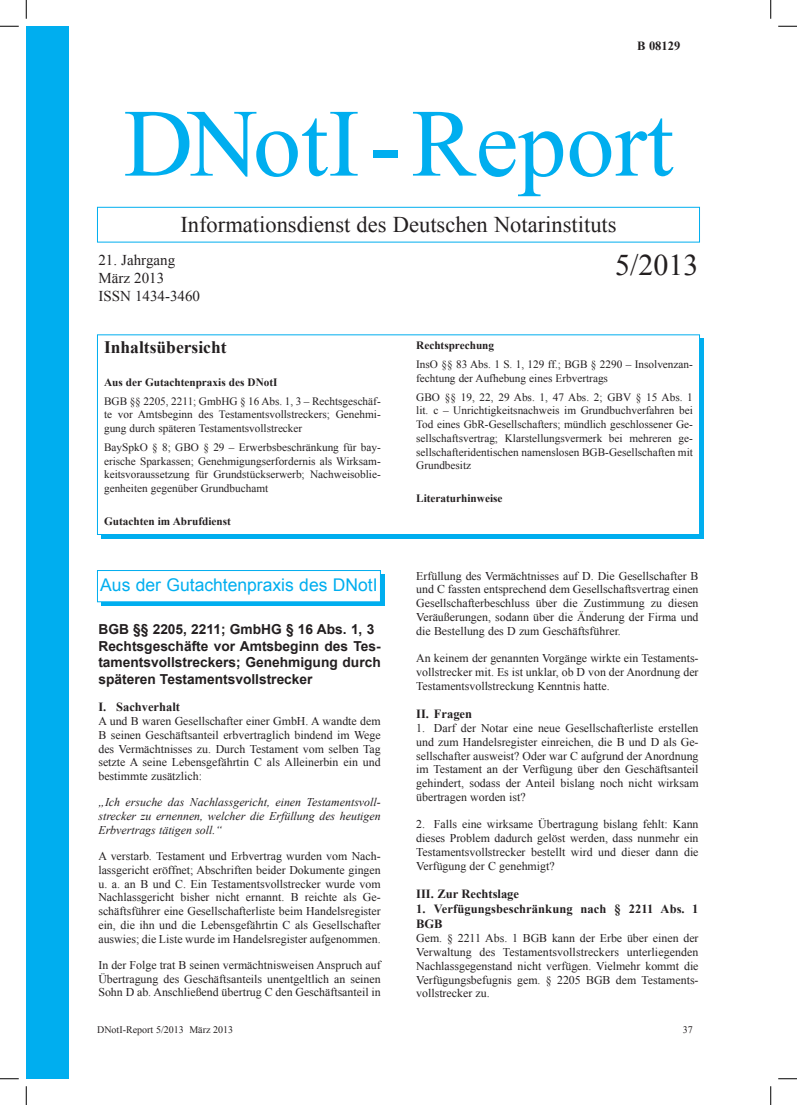
<style>
.page{position:relative;width:797px;height:1105px;background:#fff}
.page>*{position:absolute;margin:0;border:0;box-sizing:border-box;transform-origin:0 0}
.t1{font:96.25px "Times New Roman";color:#00aeef}
.t2{font:30px "Times New Roman";color:#231f20}
.t3{font:22.5px "Times New Roman";color:#231f20}
.t4{font:17.5px "Arial";color:#00aeef}
.Inhalt{font:700 17.5px "Times New Roman";color:#231f20}
.t5{font:15px "Times New Roman";color:#231f20}
.ÜberschriftA11{font:700 13.75px/16.5px "Arial";color:#231f20;text-align:justify}
.ÜberschriftT10{font:700 12.5px/15px "Times New Roman";color:#231f20}
._1_tab{font:11.88px/13.8px "Times New Roman";color:#231f20;text-align:justify}
._1_tab-2{font:italic 11.88px/13.8px "Times New Roman";color:#231f20;text-align:justify}
.Inhalt-2{font:11.25px/13.8px "Times New Roman";color:#231f20;text-align:justify}
.Inhalt-3{font:700 11.25px "Times New Roman";color:#231f20}
.t6{font:10px "Times New Roman";color:#231f20}
</style>
<div class="page">
<div style="left:97px;top:207px;width:602px;height:35px;border:1px solid #00aeef"></div>
<div style="left:26px;top:26px;width:43px;height:1053px;background:#00aeef"></div>
<div style="left:101px;top:338px;width:602px;height:201px;background:#00aeef"></div>
<div style="left:97px;top:335px;width:602px;height:199px;background:#fff"></div>
<div style="left:97px;top:334px;width:602px;height:201px;border:1px solid #00aeef"></div>
<div style="left:101px;top:574px;width:283px;height:32px;background:#00aeef"></div>
<div style="left:97px;top:570px;width:283px;height:32px;background:#fff"></div>
<div style="left:97px;top:570px;width:284px;height:32px;border:1px solid #00aeef"></div>
<svg style="left:0;top:25px;width:19px;height:2px"></svg>
<svg style="left:778px;top:25px;width:19px;height:2px"></svg>
<svg style="left:0;top:1078px;width:19px;height:1px"></svg>
<svg style="left:778px;top:1078px;width:19px;height:1px"></svg>
<svg style="left:25px;top:0;width:2px;height:19px"></svg>
<svg style="left:25px;top:1086px;width:2px;height:19px"></svg>
<svg style="left:770px;top:0;width:1px;height:19px"></svg>
<svg style="left:770px;top:1086px;width:1px;height:19px"></svg>
<p class="ÜberschriftT10" style="left:637px;top:38px;width:45px">B 08129</p>
<p class="t1" style="left:124px;top:79px;width:551px">DNotI-Report</p>
<p class="t3" style="left:180px;top:209px;width:438px">Informationsdienst des Deutschen Notarinstituts</p>
<p class="t5" style="left:98px;top:250px;width:78px">21. Jahrgang</p>
<p class="t5" style="left:98px;top:268px;width:67px">März 2013</p>
<p class="t5" style="left:98px;top:286px;width:103px">ISSN 1434-3460</p>
<p class="t2" style="left:615px;top:245px;width:85px">5/2013</p>
<p class="Inhalt" style="left:104px;top:335px;width:124px">Inhaltsübersicht</p>
<p class="Inhalt-3" style="left:104px;top:374px;width:175px">Aus der Gutachtenpraxis des DNotI</p>
<p class="Inhalt-2" style="left:104px;top:394px;width:278px">BGB §§ 2205, 2211; GmbHG § 16 Abs. 1, 3 – Rechtsgeschäf&shy;te vor Amtsbeginn des Testamentsvollstreckers; Genehmi&shy;gung durch späteren Testamentsvollstrecker</p>
<p class="Inhalt-2" style="left:104px;top:440px;width:278px">BaySpkO § 8; GBO § 29 – Erwerbsbeschränkung für bay&shy;erische Sparkassen; Genehmigungserfordernis als Wirksam&shy;keitsvoraussetzung für Grundstückserwerb; Nachweisoblie&shy;genheiten gegenüber Grundbuchamt</p>
<p class="Inhalt-3" style="left:104px;top:513px;width:128px">Gutachten im Abrufdienst</p>
<p class="t4" style="left:100px;top:573px;width:279px">Aus der Gutachtenpraxis des DNotI</p>
<p class="ÜberschriftA11" style="left:98px;top:622px;width:277px">BGB §§ 2205, 2211; GmbHG § 16 Abs. 1, 3</p>
<p class="ÜberschriftA11" style="left:98px;top:638px;width:284px">Rechtsgeschäfte vor Amtsbeginn des Tes&shy;tamentsvollstreckers; Genehmigung durch späteren Testamentsvollstrecker</p>
<p class="ÜberschriftT10" style="left:98px;top:699px;width:83px">I. Sachverhalt</p>
<p class="_1_tab" style="left:98px;top:714px;width:284px">A und B waren Gesellschafter einer GmbH. A wandte dem B seinen Geschäftsanteil erbvertraglich bindend im Wege des Vermächtnisses zu. Durch Testament vom selben Tag setzte A seine Lebensgefährtin C als Alleinerbin ein und bestimmte zusätzlich:</p>
<p class="_1_tab-2" style="left:98px;top:795px;width:284px">„Ich ersuche das Nachlassgericht, einen Testamentsvoll&shy;strecker zu ernennen, welcher die Erfüllung des heutigen Erbvertrags tätigen soll.“</p>
<p class="_1_tab" style="left:98px;top:849px;width:284px">A verstarb. Testament und Erbvertrag wurden vom Nach&shy;lassgericht eröffnet; Abschriften beider Dokumente gingen u. a. an B und C. Ein Testamentsvollstrecker wurde vom Nachlassgericht bisher nicht ernannt. B reichte als Ge&shy;schäftsführer eine Gesellschafterliste beim Handelsregister ein, die ihn und die Lebensgefährtin C als Gesellschafter auswies; die Liste wurde im Handelsregister aufgenommen.</p>
<p class="_1_tab" style="left:98px;top:958px;width:284px">In der Folge trat B seinen vermächtnisweisen Anspruch auf Übertragung des Geschäftsanteils unentgeltlich an seinen Sohn D ab. Anschließend übertrug C den Geschäftsanteil in</p>
<p class="Inhalt-3" style="left:416px;top:338px;width:79px">Rechtsprechung</p>
<p class="Inhalt-2" style="left:416px;top:357px;width:278px">InsO §§ 83 Abs. 1 S. 1, 129 ff.; BGB § 2290 – Insolvenzan&shy;fechtung der Aufhebung eines Erbvertrags</p>
<p class="Inhalt-2" style="left:416px;top:390px;width:278px">GBO §§ 19, 22, 29 Abs. 1, 47 Abs. 2; GBV § 15 Abs. 1 lit. c – Unrichtigkeitsnachweis im Grundbuchverfahren bei Tod eines GbR-Gesellschafters; mündlich geschlossener Ge&shy;sellschaftsvertrag; Klarstellungsvermerk bei mehreren ge&shy;sellschafteridentischen namenslosen BGB-Gesellschaften mit Grundbesitz</p>
<p class="Inhalt-3" style="left:416px;top:490px;width:88px">Literaturhinweise</p>
<p class="_1_tab" style="left:416px;top:569px;width:284px">Erfüllung des Vermächtnisses auf D. Die Gesellschafter B und C fassten entsprechend dem Gesellschaftsvertrag einen Gesellschafterbeschluss über die Zustimmung zu diesen Veräußerungen, sodann über die Änderung der Firma und die Bestellung des D zum Geschäftsführer.</p>
<p class="_1_tab" style="left:416px;top:651px;width:284px">An keinem der genannten Vorgänge wirkte ein Testaments&shy;vollstrecker mit. Es ist unklar, ob D von der Anordnung der Testamentsvollstreckung Kenntnis hatte.</p>
<p class="ÜberschriftT10" style="left:416px;top:706px;width:57px">II. Fragen</p>
<p class="_1_tab" style="left:416px;top:721px;width:284px">1. Darf der Notar eine neue Gesellschafterliste erstellen und zum Handelsregister einreichen, die B und D als Ge&shy;sellschafter ausweist? Oder war C aufgrund der Anordnung im Testament an der Verfügung über den Geschäftsanteil gehindert, sodass der Anteil bislang noch nicht wirksam übertragen worden ist?</p>
<p class="_1_tab" style="left:416px;top:817px;width:284px">2. Falls eine wirksame Übertragung bislang fehlt: Kann dieses Problem dadurch gelöst werden, dass nunmehr ein Testamentsvollstrecker bestellt wird und dieser dann die Verfügung der C genehmigt?</p>
<p class="ÜberschriftT10" style="left:416px;top:886px;width:104px">III. Zur Rechtslage</p>
<p class="ÜberschriftT10" style="left:416px;top:901px;width:284px">1. Verfügungsbeschränkung nach § 2211 Abs. 1<br>BGB</p>
<p class="_1_tab" style="left:416px;top:931px;width:284px">Gem. § 2211 Abs. 1 BGB kann der Erbe über einen der Verwaltung des Testamentsvollstreckers unterliegenden Nachlassgegenstand nicht verfügen. Vielmehr kommt die Verfügungsbefugnis gem. § 2205 BGB dem Testaments&shy;vollstrecker zu.</p>
<p class="t6" style="left:97px;top:1022px;width:137px">DNotI-Report 5/2013 März 2013</p>
<p class="t6" style="left:682px;top:1022px;width:11px">37</p>
</div>
